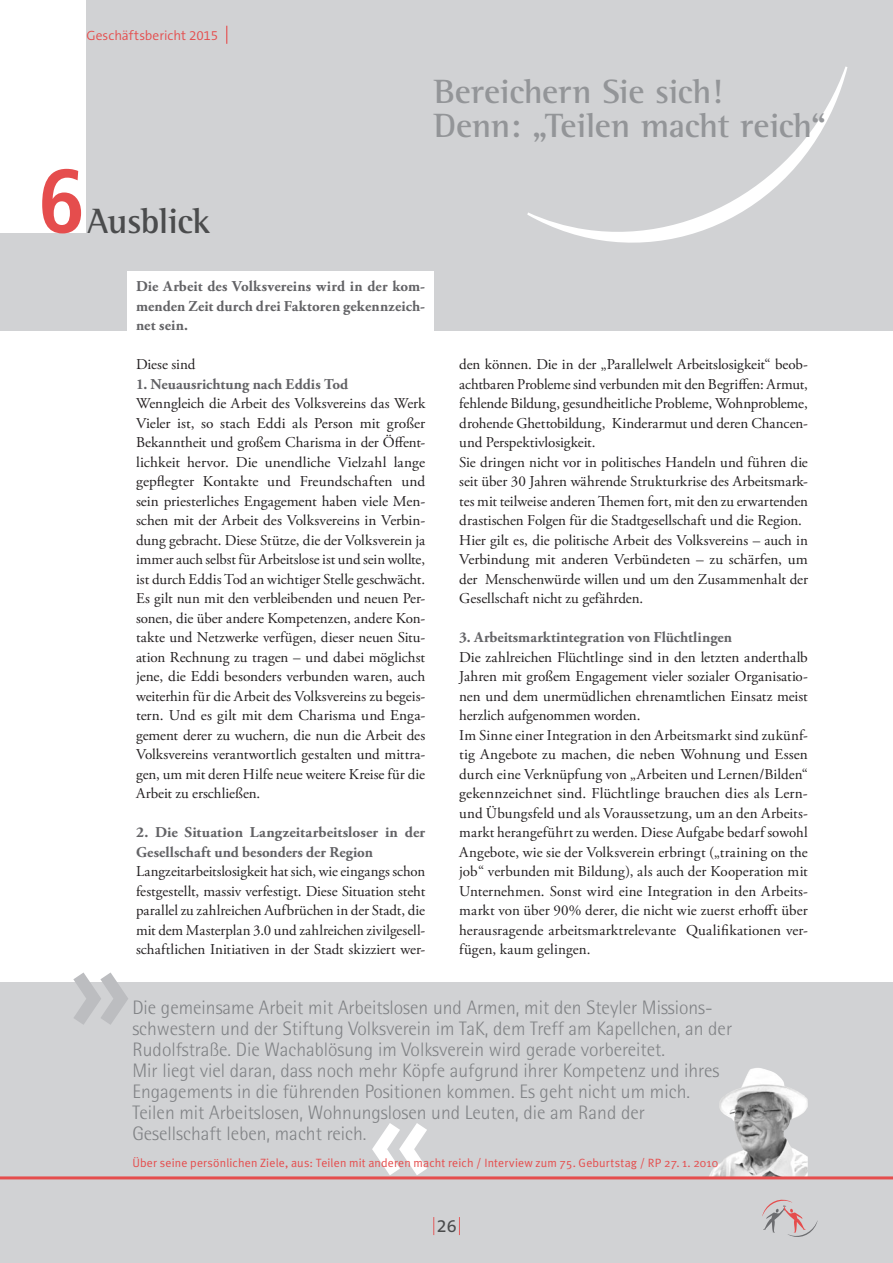
<style>
.page{position:relative;width:893px;height:1263px;background:#fff}
.page>*{position:absolute;margin:0;border:0;box-sizing:border-box;transform-origin:0 0}
.t1{font:700 condensed 90px "Frutiger";color:#e54d4d}
.t2{font:700 36px "Rotis Semi Serif";letter-spacing:-.015em;color:#4b4c4d}
.t3{font:700 34.5px/34.5px "Rotis Semi Serif";color:#939598}
.t4{font:300 19.5px/21px "Rotis Semi Sans";color:#808285}
.t5{font:18px "The Sans B5 Plain";color:#4b4c4d}
.t6{font:15px/19.5px "Adobe Garamond Pro";color:#231f20;text-align:justify}
.t7{font:700 15px/19.5px "Adobe Garamond Pro";letter-spacing:.005em;color:#636366;text-align:justify}
.t8{font:300 13.5px "The Sans B4";letter-spacing:-.005em;color:#e54d4d}
.t9{font:12px "Meta Plus Normal";letter-spacing:.015em;color:#e54d4d}
</style>
<div class="page">
<div style="left:0;top:0;width:893px;height:330px;background:#d1d2d4"></div>
<div style="left:0;top:982px;width:893px;height:281px;background:#d1d2d4"></div>
<svg style="left:433px;top:1217px;width:1px;height:18px"></svg>
<svg style="left:459px;top:1217px;width:1px;height:18px"></svg>
<svg style="left:762px;top:1200px;width:56px;height:37px"></svg>
<svg style="left:226px;top:26px;width:1px;height:18px"></svg>
<div style="left:0;top:0;width:85px;height:233px;background:#fff"></div>
<div style="left:128px;top:272px;width:306px;height:694px;background:#fff"></div>
<svg style="left:527px;top:66px;width:320px;height:177px"></svg>
<svg style="left:73px;top:972px;width:55px;height:53px"></svg>
<svg style="left:372px;top:1123px;width:55px;height:52px"></svg>
<img style="left:709px;top:1068px;width:99px;height:108px">
<hr style="left:0;top:1176px;width:893px;height:3px;background:#e54d4d">
<p class="t8" style="left:86px;top:28px;width:133px">Geschäftsbericht 2015</p>
<h1 class="t1" style="left:38px;top:148px;width:48px">6</h1>
<h2 class="t2" style="left:87px;top:200px;width:125px">Ausblick</h2>
<h3 class="t3" style="left:434px;top:73px;width:394px">Bereichern Sie sich!<br>Denn: „Teilen macht reich“</h3>
<p class="t7" style="left:136px;top:277px;width:291px">Die Arbeit des Volksvereins wird in der kom&shy;menden Zeit durch drei Faktoren gekennzeich&shy;net sein.</p>
<p class="t6" style="left:136px;top:355px;width:61px">Diese sind</p>
<p class="t7" style="left:136px;top:374px;width:214px">1. Neuausrichtung nach Eddis Tod</p>
<p class="t6" style="left:136px;top:394px;width:291px">Wenngleich die Arbeit des Volksvereins das Werk Vieler ist, so stach Eddi als Person mit großer Bekanntheit und großem Charisma in der Öffent&shy;lichkeit hervor. Die unendliche Vielzahl lange gepflegter Kontakte und Freundschaften und sein priesterliches Engagement haben viele Men&shy;schen mit der Arbeit des Volksvereins in Verbin&shy;dung gebracht. Diese Stütze, die der Volksverein ja immer auch selbst für Arbeitslose ist und sein wollte, ist durch Eddis Tod an wichtiger Stelle geschwächt.<br>Es gilt nun mit den verbleibenden und neuen Per&shy;sonen, die über andere Kompetenzen, andere Kon&shy;takte und Netzwerke verfügen, dieser neuen Situ&shy;ation Rechnung zu tragen – und dabei möglichst jene, die Eddi besonders verbunden waren, auch weiterhin für die Arbeit des Volksvereins zu begeis&shy;tern. Und es gilt mit dem Charisma und Enga&shy;gement derer zu wuchern, die nun die Arbeit des Volksvereins verantwortlich gestalten und mittra&shy;gen, um mit deren Hilfe neue weitere Kreise für die Arbeit zu erschließen.</p>
<p class="t7" style="left:136px;top:823px;width:291px">2. Die Situation Langzeitarbeitsloser in der<br>Gesellschaft und besonders der Region</p>
<p class="t6" style="left:136px;top:862px;width:291px">Langzeitarbeitslosigkeit hat sich, wie eingangs schon festgestellt, massiv verfestigt. Diese Situation steht parallel zu zahlreichen Aufbrüchen in der Stadt, die mit dem Masterplan 3.0 und zahlreichen zivilgesell&shy;schaftlichen Initiativen in der Stadt skizziert wer-</p>
<p class="t6" style="left:459px;top:355px;width:350px;text-align:left">den können. Die in der „Parallelwelt Arbeitslosigkeit“ beob&shy;achtbaren Probleme sind verbunden mit den Begriffen: Armut, fehlende Bildung, gesundheitliche Probleme, Wohnprobleme, drohende Ghettobildung, Kinderarmut und deren Chancen&shy;und Perspektivlosigkeit.<br>Sie dringen nicht vor in politisches Handeln und führen die seit über 30 Jahren währende Strukturkrise des Arbeitsmark&shy;tes mit teilweise anderen Themen fort, mit den zu erwartenden drastischen Folgen für die Stadtgesellschaft und die Region.<br>Hier gilt es, die politische Arbeit des Volksvereins – auch in Verbindung mit anderen Verbündeten – zu schärfen, um der Menschenwürde willen und um den Zusammenhalt der Gesellschaft nicht zu gefährden.</p>
<p class="t7" style="left:459px;top:628px;width:274px">3. Arbeitsmarktintegration von Flüchtlingen</p>
<p class="t6" style="left:459px;top:648px;width:350px;text-align:left">Die zahlreichen Flüchtlinge sind in den letzten anderthalb Jahren mit großem Engagement vieler sozialer Organisatio&shy;nen und dem unermüdlichen ehrenamtlichen Einsatz meist herzlich aufgenommen worden.<br>Im Sinne einer Integration in den Arbeitsmarkt sind zukünf&shy;tig Angebote zu machen, die neben Wohnung und Essen durch eine Verknüpfung von „Arbeiten und Lernen/Bilden“ gekennzeichnet sind. Flüchtlinge brauchen dies als Lern&shy;und Übungsfeld und als Voraussetzung, um an den Arbeits&shy;markt herangeführt zu werden. Diese Aufgabe bedarf sowohl Angebote, wie sie der Volksverein erbringt („training on the job“ verbunden mit Bildung), als auch der Kooperation mit Unternehmen. Sonst wird eine Integration in den Arbeits&shy;markt von über 90% derer, die nicht wie zuerst erhofft über herausragende arbeitsmarktrelevante Qualifikationen ver&shy;fügen, kaum gelingen.</p>
<p class="t4" style="left:132px;top:997px;width:601px">Die gemeinsame Arbeit mit Arbeitslosen und Armen, mit den Steyler Missions&shy;schwestern und der Stiftung Volksverein im TaK, dem Treff am Kapellchen, an der Rudolfstraße. Die Wachablösung im Volksverein wird gerade vorbereitet.<br>Mir liegt viel daran, dass noch mehr Köpfe aufgrund ihrer Kompetenz und ihres Engagements in die führenden Positionen kommen. Es geht nicht um mich.<br>Teilen mit Arbeitslosen, Wohnungslosen und Leuten, die am Rand der Gesellschaft leben, macht reich.</p>
<p class="t9" style="left:132px;top:1156px;width:587px">Über seine persönlichen Ziele, aus: Teilen mit anderen macht reich / Interview zum 75. Geburtstag / RP 27. 1. 2010</p>
<p class="t5" style="left:437px;top:1217px;width:21px">26</p>
</div>
